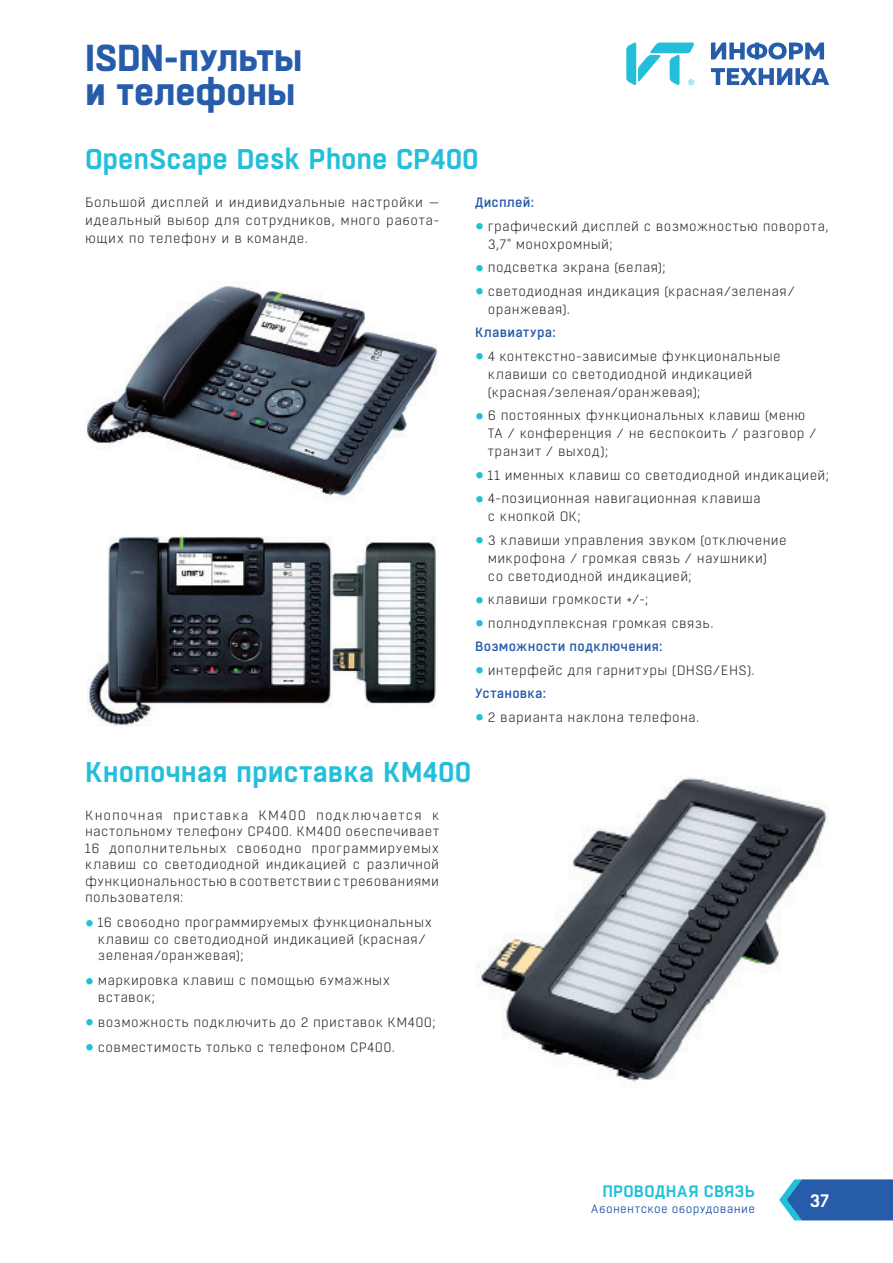
<style>
.page{position:relative;width:893px;height:1263px;background:#fff}
.page>*{position:absolute;margin:0;border:0;box-sizing:border-box;transform-origin:0 0}
.t1{font:700 37.5px/34.5px "Boxed";letter-spacing:-.005em;color:#275caa}
.t2{font:600 28.5px "Boxed";letter-spacing:-.005em;color:#23bfda}
.t3{font:600 18px "Boxed";color:#fff}
.t4{font:600 16.5px "Boxed";letter-spacing:.015em;color:#23bfda}
.t5{font:300 13.5px/18px "Boxed";letter-spacing:.025em;color:#231f20}
.t6{font:500 13.5px "Boxed";letter-spacing:.02em;color:#275caa}
.t7{font:12px "Boxed";letter-spacing:.025em;color:#275caa}
.s1{font-family:"Calibri";font-weight:700;font-size:18px;color:#23bfda}
</style>
<div class="page">
<svg style="left:711px;top:43px;width:113px;height:16px"></svg>
<svg style="left:711px;top:68px;width:118px;height:17px"></svg>
<svg style="left:626px;top:42px;width:68px;height:43px"></svg>
<svg style="left:779px;top:1179px;width:114px;height:41px;background:#376fb3"></svg>
<img style="left:85px;top:286px;width:353px;height:214px">
<img style="left:475px;top:777px;width:353px;height:305px">
<img style="left:88px;top:536px;width:348px;height:190px">
<p class="t1" style="left:85px;top:42px;width:219px">ISDN-пульты и телефоны</p>
<p class="t2" style="left:85px;top:141px;width:395px">OpenScape Desk Phone CP400</p>
<p class="t5" style="left:85px;top:193px;width:356px;text-align:justify">Большой дисплей и индивидуальные настройки — идеальный выбор для сотрудников, много работа&shy;ющих по телефону и в команде.</p>
<p class="t6" style="left:475px;top:194px;width:60px">Дисплей:</p>
<p class="t5" style="left:488px;top:217px;width:342px;text-indent:-13px"><span class="s1">•</span> графический дисплей с возможностью поворота,<br>3,7" монохромный;</p>
<p class="t5" style="left:475px;top:258px;width:192px"><span class="s1">•</span> подсветка экрана (белая);</p>
<p class="t5" style="left:488px;top:282px;width:309px;text-indent:-13px"><span class="s1">•</span> светодиодная индикация (красная/зеленая/ оранжевая).</p>
<p class="t6" style="left:475px;top:324px;width:82px">Клавиатура:</p>
<p class="t5" style="left:488px;top:347px;width:294px;text-indent:-13px"><span class="s1">•</span> 4 контекстно-зависимые функциональные клавиши со светодиодной индикацией (красная/зеленая/оранжевая);</p>
<p class="t5" style="left:488px;top:407px;width:330px;text-indent:-13px"><span class="s1">•</span> 6 постоянных функциональных клавиш (меню<br>ТА / конференция / не беспокоить / разговор / транзит / выход);</p>
<p class="t5" style="left:475px;top:466px;width:355px"><span class="s1">•</span> 11 именных клавиш со светодиодной индикацией;</p>
<p class="t5" style="left:488px;top:490px;width:274px;text-indent:-13px"><span class="s1">•</span> 4-позиционная навигационная клавиша с кнопкой OK;</p>
<p class="t5" style="left:488px;top:531px;width:300px;text-indent:-13px"><span class="s1">•</span> 3 клавиши управления звуком (отключение микрофона / громкая связь / наушники)<br>со светодиодной индикацией;</p>
<p class="t5" style="left:475px;top:591px;width:175px"><span class="s1">•</span> клавиши громкости +/-;</p>
<p class="t5" style="left:475px;top:614px;width:240px"><span class="s1">•</span> полнодуплексная громкая связь.</p>
<p class="t6" style="left:475px;top:638px;width:189px">Возможности подключения:</p>
<p class="t5" style="left:475px;top:661px;width:281px"><span class="s1">•</span> интерфейс для гарнитуры (DHSG/EHS).</p>
<p class="t6" style="left:475px;top:685px;width:72px">Установка:</p>
<p class="t5" style="left:475px;top:708px;width:226px"><span class="s1">•</span> 2 варианта наклона телефона.</p>
<p class="t2" style="left:85px;top:753px;width:388px">Кнопочная приставка KM400</p>
<p class="t5" style="left:85px;top:807px;width:356px;line-height:16.5px;text-align:justify">Кнопочная приставка KM400 подключается к настольному телефону CP400. KM400 обеспечивает 16 дополнительных свободно программируемых клавиш со светодиодной индикацией с различной функциональностью в соответствии с требованиями пользователя:</p>
<p class="t5" style="left:98px;top:914px;width:336px;line-height:16.5px;text-indent:-13px"><span class="s1">•</span> 16 свободно программируемых функциональных клавиш со светодиодной индикацией (красная/ зеленая/оранжевая);</p>
<p class="t5" style="left:98px;top:972px;width:294px;line-height:16.5px;text-indent:-13px"><span class="s1">•</span> маркировка клавиш с помощью бумажных вставок;</p>
<p class="t5" style="left:85px;top:1013px;width:352px"><span class="s1">•</span> возможность подключить до 2 приставок KM400;</p>
<p class="t5" style="left:85px;top:1038px;width:312px"><span class="s1">•</span> совместимость только с телефоном CP400.</p>
<p class="t4" style="left:602px;top:1180px;width:154px">ПРОВОДНАЯ СВЯЗЬ</p>
<p class="t7" style="left:591px;top:1201px;width:166px">Абонентское оборудование</p>
<h3 class="t3" style="left:810px;top:1188px;width:21px">37</h3>
</div>
